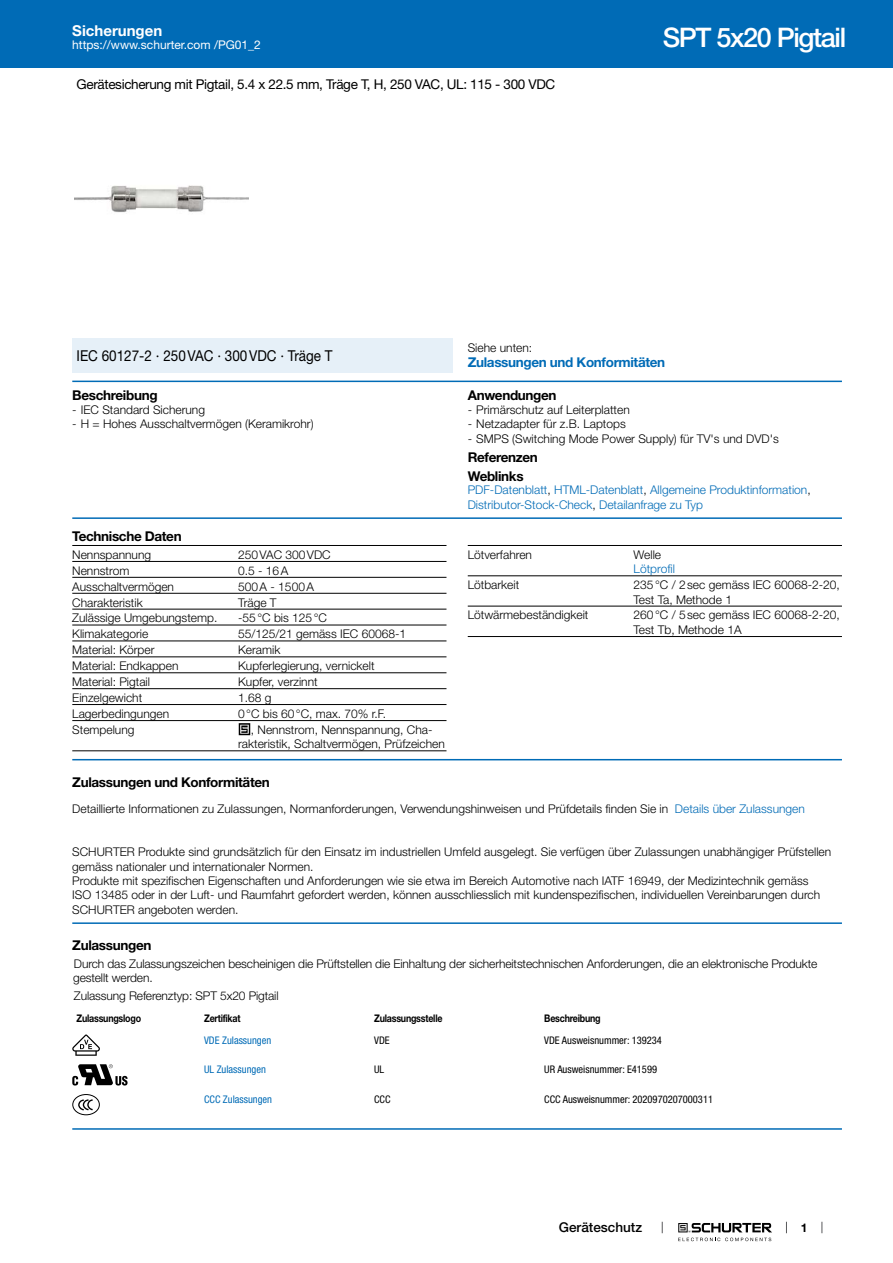
<style>
.page{position:relative;width:893px;height:1263px;background:#fff}
.page>*{position:absolute;margin:0;border:0;box-sizing:border-box;transform-origin:0 0}
.t1{font:500 27px "Helvetica Neue LT";letter-spacing:-.05em;color:#fff}
.t2{font:15px "Helvetica Neue LT";color:#000;scale:.9 1}
.t3{font:700 15px "Helvetica Neue LT";color:#fff}
.t4{font:700 13.5px/19.2px "Helvetica Neue LT";letter-spacing:-.025em;color:#000}
.t5{font:13.5px "Helvetica Neue LT";letter-spacing:-.025em;color:#000}
.t6{font:700 13.5px "Helvetica Neue LT";letter-spacing:-.025em;color:#006bb6}
.t7{font:500 13.5px "Helvetica Neue LT";color:#000}
.t8{font:300 12px/14.4px "Helvetica Neue LT";color:#000}
.t9{font:300 12px/14.4px "Helvetica Neue LT";color:#006bb6}
.t10{font:12px "Helvetica Neue LT";color:#fff}
.t11{font:700 12px "Helvetica Neue LT";color:#000}
.t12{font:condensed 10.5px "Helvetica Neue LT";color:#000}
.t13{font:700 10.5px "Helvetica Neue LT";letter-spacing:-.025em;color:#000;scale:.85 1}
.t14{font:condensed 10.5px "Helvetica Neue LT";color:#006bb6}
.s1{color:#000}
.s2{color:#006bb6}
</style>
<div class="page">
<svg style="left:678px;top:1223px;width:94px;height:18px"></svg>
<div style="left:0;top:0;width:893px;height:68px;background:#006bb6"></div>
<img style="left:74px;top:185px;width:175px;height:28px">
<div style="left:72px;top:338px;width:381px;height:34px;background:#e6f0f8"></div>
<hr style="left:72px;top:381px;width:770px;height:1px;background:#006bb6">
<hr style="left:72px;top:517px;width:770px;height:2px;background:#006bb6">
<hr style="left:72px;top:545px;width:374px;height:1px;background:#000">
<hr style="left:72px;top:561px;width:374px;height:1px;background:#000">
<hr style="left:72px;top:577px;width:374px;height:1px;background:#000">
<hr style="left:72px;top:593px;width:374px;height:1px;background:#000">
<hr style="left:72px;top:609px;width:374px;height:1px;background:#000">
<hr style="left:72px;top:625px;width:374px;height:1px;background:#000">
<hr style="left:72px;top:640px;width:374px;height:1px;background:#000">
<hr style="left:72px;top:656px;width:374px;height:1px;background:#000">
<hr style="left:72px;top:672px;width:374px;height:1px;background:#000">
<hr style="left:72px;top:688px;width:374px;height:1px;background:#000">
<hr style="left:72px;top:704px;width:374px;height:1px;background:#000">
<hr style="left:72px;top:720px;width:374px;height:1px;background:#000">
<svg style="left:238px;top:723px;width:13px;height:12px"></svg>
<hr style="left:72px;top:750px;width:374px;height:1px;background:#000">
<hr style="left:468px;top:545px;width:374px;height:1px;background:#000">
<hr style="left:468px;top:575px;width:374px;height:1px;background:#000">
<hr style="left:468px;top:606px;width:374px;height:1px;background:#000">
<hr style="left:468px;top:636px;width:374px;height:1px;background:#000">
<hr style="left:72px;top:759px;width:770px;height:1px;background:#006bb6">
<hr style="left:72px;top:922px;width:770px;height:2px;background:#006bb6">
<svg style="left:72px;top:1034px;width:28px;height:22px"></svg>
<svg style="left:72px;top:1064px;width:56px;height:21px"></svg>
<div style="left:72px;top:1094px;width:28px;height:21px;border:1px solid #000;border-radius:50%"></div>
<svg style="left:79px;top:1099px;width:14px;height:12px"></svg>
<hr style="left:72px;top:1128px;width:770px;height:2px;background:#006bb6">
<p class="t3" style="left:72px;top:21px;width:92px">Sicherungen</p>
<p class="t10" style="left:72px;top:38px;width:190px">https://www.schurter.com /PG01_2</p>
<p class="t5" style="left:77px;top:76px;width:480px">Gerätesicherung mit Pigtail, 5.4 x 22.5 mm, Träge T, H, 250 VAC, UL: 115 - 300 VDC</p>
<h1 class="t1" style="left:663px;top:21px;width:185px">SPT 5x20 Pigtail</h1>
<p class="t2" style="left:77px;top:347px;width:286px">IEC 60127-2 · 250VAC · 300VDC · Träge T</p>
<p class="t4" style="left:72px;top:385px;width:87px">Beschreibung</p>
<p class="t8" style="left:72px;top:402px;width:134px">- IEC Standard Sicherung</p>
<p class="t8" style="left:72px;top:416px;width:243px">- H = Hohes Ausschaltvermögen (Keramikrohr)</p>
<p class="t4" style="left:72px;top:526px;width:111px">Technische Daten</p>
<p class="t8" style="left:72px;top:547px;width:80px">Nennspannung</p>
<p class="t8" style="left:238px;top:547px;width:94px">250VAC 300VDC</p>
<p class="t8" style="left:72px;top:563px;width:59px">Nennstrom</p>
<p class="t8" style="left:238px;top:563px;width:52px">0.5 - 16A</p>
<p class="t8" style="left:72px;top:579px;width:103px">Ausschaltvermögen</p>
<p class="t8" style="left:238px;top:579px;width:77px">500A - 1500A</p>
<p class="t8" style="left:72px;top:595px;width:72px">Charakteristik</p>
<p class="t8" style="left:238px;top:595px;width:40px">Träge T</p>
<p class="t8" style="left:72px;top:611px;width:147px">Zulässige Umgebungstemp.</p>
<p class="t8" style="left:238px;top:611px;width:90px">-55°C bis 125°C</p>
<p class="t8" style="left:72px;top:627px;width:78px">Klimakategorie</p>
<p class="t8" style="left:238px;top:627px;width:170px">55/125/21 gemäss IEC 60068-1</p>
<p class="t8" style="left:72px;top:642px;width:84px">Material: Körper</p>
<p class="t8" style="left:238px;top:642px;width:44px">Keramik</p>
<p class="t8" style="left:72px;top:658px;width:108px">Material: Endkappen</p>
<p class="t8" style="left:238px;top:658px;width:138px">Kupferlegierung, vernickelt</p>
<p class="t8" style="left:72px;top:674px;width:79px">Material: Pigtail</p>
<p class="t8" style="left:238px;top:674px;width:81px">Kupfer, verzinnt</p>
<p class="t8" style="left:72px;top:690px;width:72px">Einzelgewicht</p>
<p class="t8" style="left:238px;top:690px;width:35px">1.68 g</p>
<p class="t8" style="left:72px;top:706px;width:98px">Lagerbedingungen</p>
<p class="t8" style="left:238px;top:706px;width:149px">0°C bis 60°C, max. 70% r.F.</p>
<p class="t8" style="left:72px;top:722px;width:64px">Stempelung</p>
<p class="t8" style="left:238px;top:722px;width:208px;text-align:center">, Nennstrom, Nennspannung, Cha&shy;rakteristik, Schaltvermögen, Prüfzeichen</p>
<p class="t8" style="left:468px;top:340px;width:66px">Siehe unten:</p>
<p class="t6" style="left:468px;top:353px;width:199px">Zulassungen und Konformitäten</p>
<p class="t4" style="left:468px;top:385px;width:90px">Anwendungen</p>
<p class="t8" style="left:468px;top:402px;width:164px">- Primärschutz auf Leiterplatten</p>
<p class="t8" style="left:468px;top:416px;width:160px">- Netzadapter für z.B. Laptops</p>
<p class="t8" style="left:468px;top:431px;width:313px">- SMPS (Switching Mode Power Supply) für TV's und DVD's</p>
<p class="t4" style="left:468px;top:447px;width:72px">Referenzen<br>Weblinks</p>
<p class="t9" style="left:468px;top:483px;width:344px">PDF-Datenblatt<span class="s1">,</span> HTML-Datenblatt<span class="s1">,</span> Allgemeine Produktinformation<span class="s1">,<br></span>Distributor-Stock-Check<span class="s1">,</span> Detailanfrage zu Typ</p>
<p class="t8" style="left:468px;top:547px;width:66px">Lötverfahren</p>
<p class="t8" style="left:634px;top:547px;width:29px">Welle</p>
<p class="t9" style="left:634px;top:561px;width:43px">Lötprofil</p>
<p class="t8" style="left:468px;top:577px;width:53px">Lötbarkeit</p>
<p class="t8" style="left:634px;top:577px;width:208px">235°C / 2sec gemäss IEC 60068-2-20,<br>Test Ta, Methode 1</p>
<p class="t8" style="left:468px;top:608px;width:122px">Lötwärmebeständigkeit</p>
<p class="t8" style="left:634px;top:608px;width:208px">260°C / 5sec gemäss IEC 60068-2-20,<br>Test Tb, Methode 1A</p>
<p class="t4" style="left:72px;top:772px;width:199px">Zulassungen und Konformitäten</p>
<p class="t8" style="left:72px;top:801px;width:734px">Detaillierte Informationen zu Zulassungen, Normanforderungen, Verwendungshinweisen und Prüfdetails finden Sie in <span class="s2">Details über Zulassungen</span></p>
<p class="t8" style="left:72px;top:844px;width:760px">SCHURTER Produkte sind grundsätzlich für den Einsatz im industriellen Umfeld ausgelegt. Sie verfügen über Zulassungen unabhängiger Prüfstellen gemäss nationaler und internationaler Normen.<br>Produkte mit spezifischen Eigenschaften und Anforderungen wie sie etwa im Bereich Automotive nach IATF 16949, der Medizintechnik gemäss<br>ISO 13485 oder in der Luft- und Raumfahrt gefordert werden, können ausschliesslich mit kundenspezifischen, individuellen Vereinbarungen durch SCHURTER angeboten werden.</p>
<p class="t4" style="left:72px;top:935px;width:81px">Zulassungen</p>
<p class="t8" style="left:73px;top:956px;width:746px">Durch das Zulassungszeichen bescheinigen die Prüftstellen die Einhaltung der sicherheitstechnischen Anforderungen, die an elektronische Produkte gestellt werden.</p>
<p class="t8" style="left:74px;top:989px;width:206px">Zulassung Referenztyp: SPT 5x20 Pigtail</p>
<p class="t13" style="left:77px;top:1012px;width:78px">Zulassungslogo</p>
<p class="t13" style="left:204px;top:1012px;width:44px">Zertifikat</p>
<p class="t13" style="left:374px;top:1012px;width:82px">Zulassungsstelle</p>
<p class="t13" style="left:544px;top:1012px;width:68px">Beschreibung</p>
<p class="t14" style="left:204px;top:1034px;width:69px">VDE Zulassungen</p>
<p class="t12" style="left:374px;top:1034px;width:17px">VDE</p>
<p class="t12" style="left:544px;top:1034px;width:119px">VDE Ausweisnummer: 139234</p>
<p class="t14" style="left:204px;top:1063px;width:63px">UL Zulassungen</p>
<p class="t12" style="left:374px;top:1063px;width:12px">UL</p>
<p class="t12" style="left:544px;top:1063px;width:114px">UR Ausweisnummer: E41599</p>
<p class="t14" style="left:204px;top:1093px;width:70px">CCC Zulassungen</p>
<p class="t12" style="left:374px;top:1093px;width:18px">CCC</p>
<p class="t12" style="left:544px;top:1093px;width:170px">CCC Ausweisnummer: 2020970207000311</p>
<p class="t7" style="left:559px;top:1219px;width:85px">Geräteschutz</p>
<p class="t11" style="left:801px;top:1220px;width:8px">1</p>
</div>
